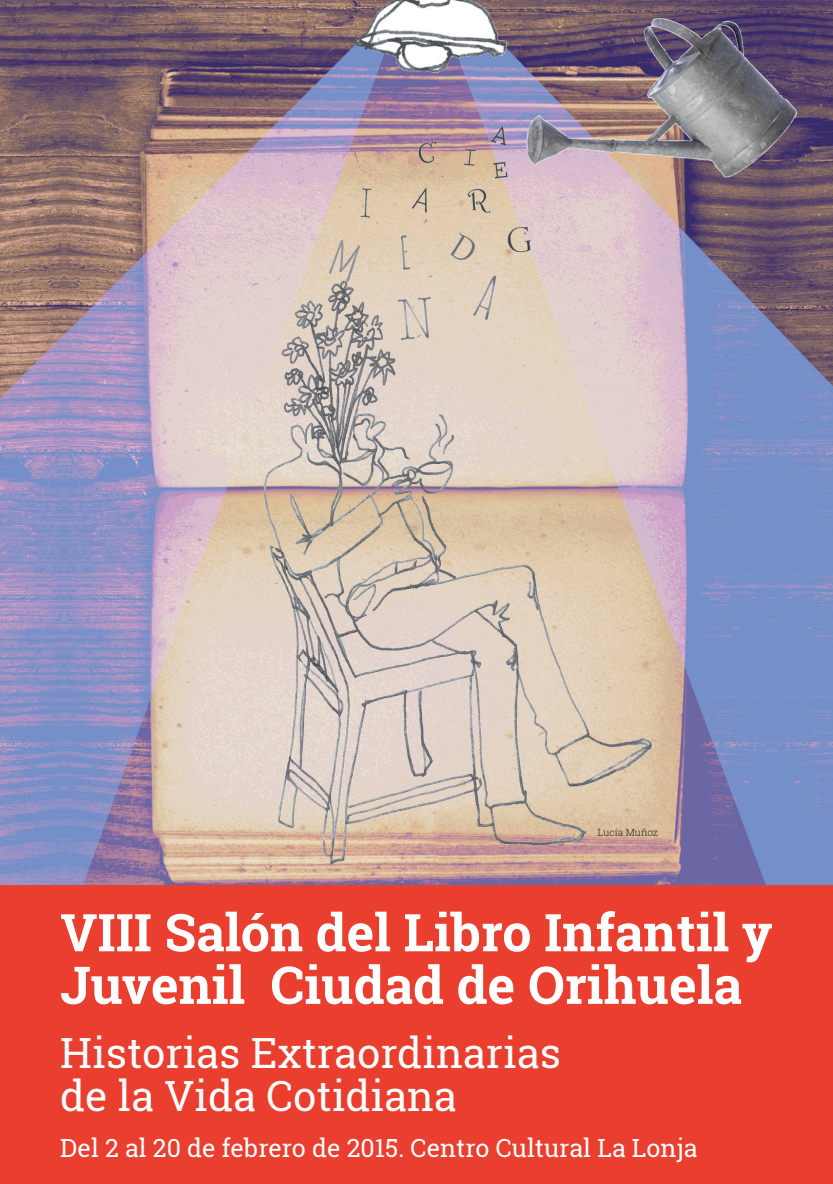
<style>
.page{position:relative;width:833px;height:1184px;background:#fff}
.page>*{position:absolute;margin:0;border:0;box-sizing:border-box;transform-origin:0 0}
.t1{font:700 52px "Roboto Slab";color:#fff}
.t2{font:41.6px "Roboto Slab";color:#fff}
.t3{font:25px "Roboto Slab";color:#fff}
.t4{font:300 10px "Roboto Slab";color:#231f20}
</style>
<div class="page">
<div style="left:0;top:879px;width:832px;height:305px;background:#ea3e2f"></div>
<img style="left:0;top:0;width:832px;height:884px">
<p class="t4" style="left:597px;top:825px;width:62px">Lucía Muñoz</p>
<p class="t1" style="left:60px;top:897px;width:713px">VIII Salón del Libro Infantil y</p>
<p class="t1" style="left:60px;top:949px;width:683px">Juvenil Ciudad de Orihuela</p>
<p class="t2" style="left:60px;top:1024px;width:502px">Historias Extraordinarias</p>
<p class="t2" style="left:60px;top:1067px;width:398px">de la Vida Cotidiana</p>
<p class="t3" style="left:60px;top:1131px;width:638px">Del 2 al 20 de febrero de 2015. Centro Cultural La Lonja</p>
</div>
